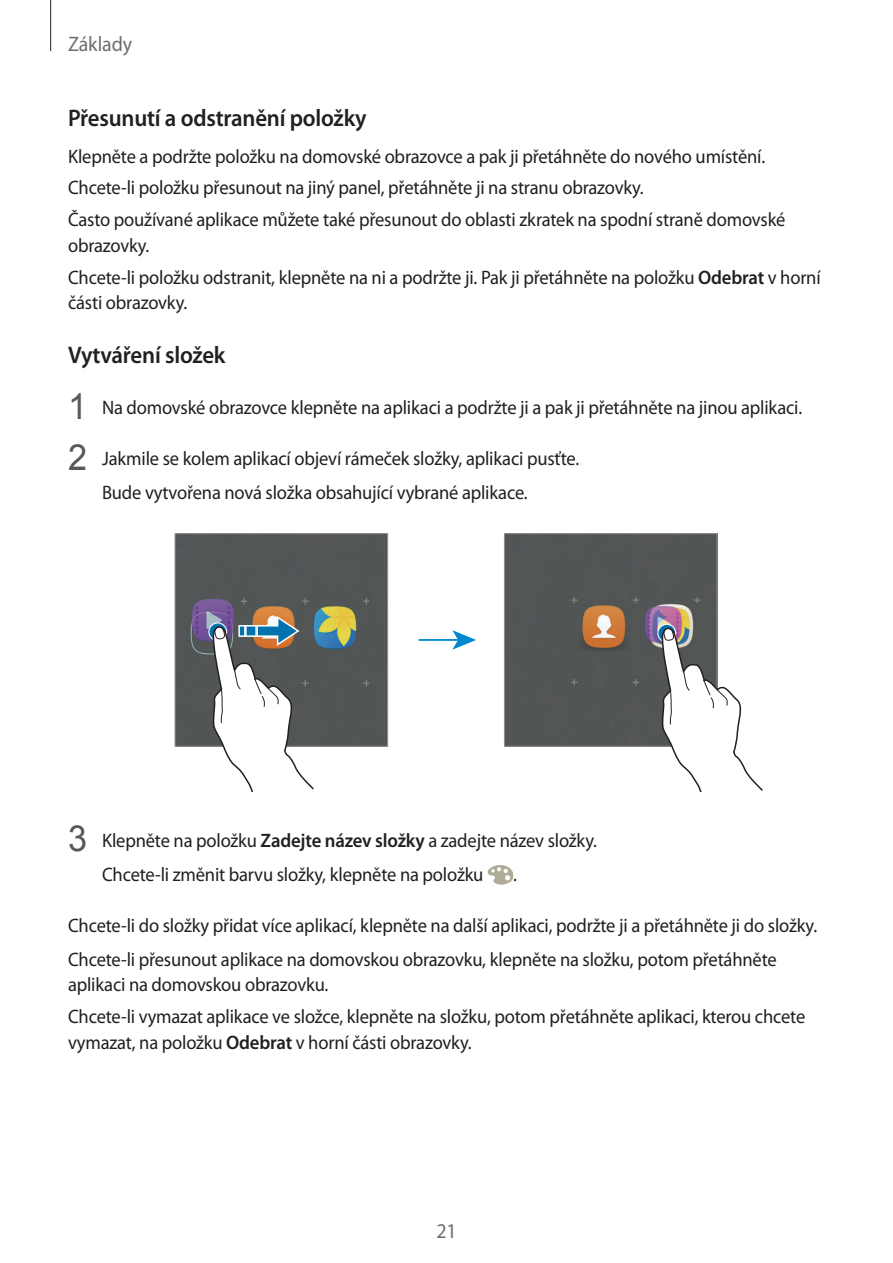
<style>
.page{position:relative;width:893px;height:1263px;background:#fff}
.page>*{position:absolute;margin:0;border:0;box-sizing:border-box;transform-origin:0 0}
.t1{font:600 24px "Myriad Pro";letter-spacing:-.01em;color:#231f20;scale:.95 1}
.t2{font:21px "Myriad Pro";letter-spacing:-.01em;color:#6c6d70;scale:.95 1}
.t3{font:19.5px/32px "Myriad Pro";letter-spacing:-.01em;color:#231f20;scale:.95 1}
.s1{font-weight:600}
.s2{font-family:"Arial";font-size:36px;color:#57585a}
</style>
<div class="page">
<hr style="left:50px;top:0;width:1px;height:51px;background:#231f20">
<svg style="left:504px;top:533px;width:214px;height:214px"></svg>
<svg style="left:174px;top:533px;width:214px;height:214px"></svg>
<hr style="left:419px;top:639px;width:40px;height:2px;background:#0089cf">
<svg style="left:452px;top:630px;width:24px;height:20px"></svg>
<svg style="left:209px;top:623px;width:18px;height:18px"></svg>
<div style="left:208px;top:622px;width:19px;height:19px;border:1px solid #fff;border-radius:50%"></div>
<svg style="left:658px;top:624px;width:18px;height:18px"></svg>
<div style="left:657px;top:624px;width:19px;height:19px;border:1px solid #fff;border-radius:50%"></div>
<svg style="left:661px;top:628px;width:101px;height:164px"></svg>
<svg style="left:212px;top:616px;width:101px;height:176px"></svg>
<img style="left:487px;top:866px;width:26px;height:19px">
<p class="t2" style="left:68px;top:31px;width:69px">Základy</p>
<p class="t1" style="left:68px;top:103px;width:316px">Přesunutí a odstranění položky</p>
<p class="t3" style="left:68px;top:140px;width:757px">Klepněte a podržte položku na domovské obrazovce a pak ji přetáhněte do nového umístění.<br>Chcete-li položku přesunout na jiný panel, přetáhněte ji na stranu obrazovky.<br>Často používané aplikace můžete také přesunout do oblasti zkratek na spodní straně domovské</p>
<p class="t3" style="left:68px;top:229px;width:794px">obrazovky.<br>Chcete-li položku odstranit, klepněte na ni a podržte ji. Pak ji přetáhněte na položku <span class="s1">Odebrat</span> v horní</p>
<p class="t3" style="left:68px;top:286px;width:127px">části obrazovky.</p>
<p class="t1" style="left:68px;top:340px;width:167px">Vytváření složek</p>
<p class="t3" style="left:68px;top:391px;width:774px"><span class="s2">1</span> Na domovské obrazovce klepněte na aplikaci a podržte ji a pak ji přetáhněte na jinou aplikaci.</p>
<p class="t3" style="left:102px;top:441px;width:504px;line-height:34px;text-indent:-34px"><span class="s2">2</span> Jakmile se kolem aplikací objeví rámeček složky, aplikaci pusťte.<br>Bude vytvořena nová složka obsahující vybrané aplikace.</p>
<p class="t3" style="left:102px;top:823px;width:522px;line-height:34px;text-indent:-34px"><span class="s2">3</span> Klepněte na položku <span class="s1">Zadejte název složky</span> a zadejte název složky.<br>Chcete-li změnit barvu složky, klepněte na položku</p>
<p class="t3" style="left:513px;top:858px;width:6px">.</p>
<p class="t3" style="left:68px;top:908px;width:790px;line-height:34px">Chcete-li do složky přidat více aplikací, klepněte na další aplikaci, podržte ji a přetáhněte ji do složky.<br>Chcete-li přesunout aplikace na domovskou obrazovku, klepněte na složku, potom přetáhněte</p>
<p class="t3" style="left:68px;top:969px;width:778px">aplikaci na domovskou obrazovku.<br>Chcete-li vymazat aplikace ve složce, klepněte na složku, potom přetáhněte aplikaci, kterou chcete</p>
<p class="t3" style="left:68px;top:1026px;width:426px">vymazat, na položku <span class="s1">Odebrat</span> v horní části obrazovky.</p>
<p class="t2" style="left:436px;top:1218px;width:23px">21</p>
</div>
